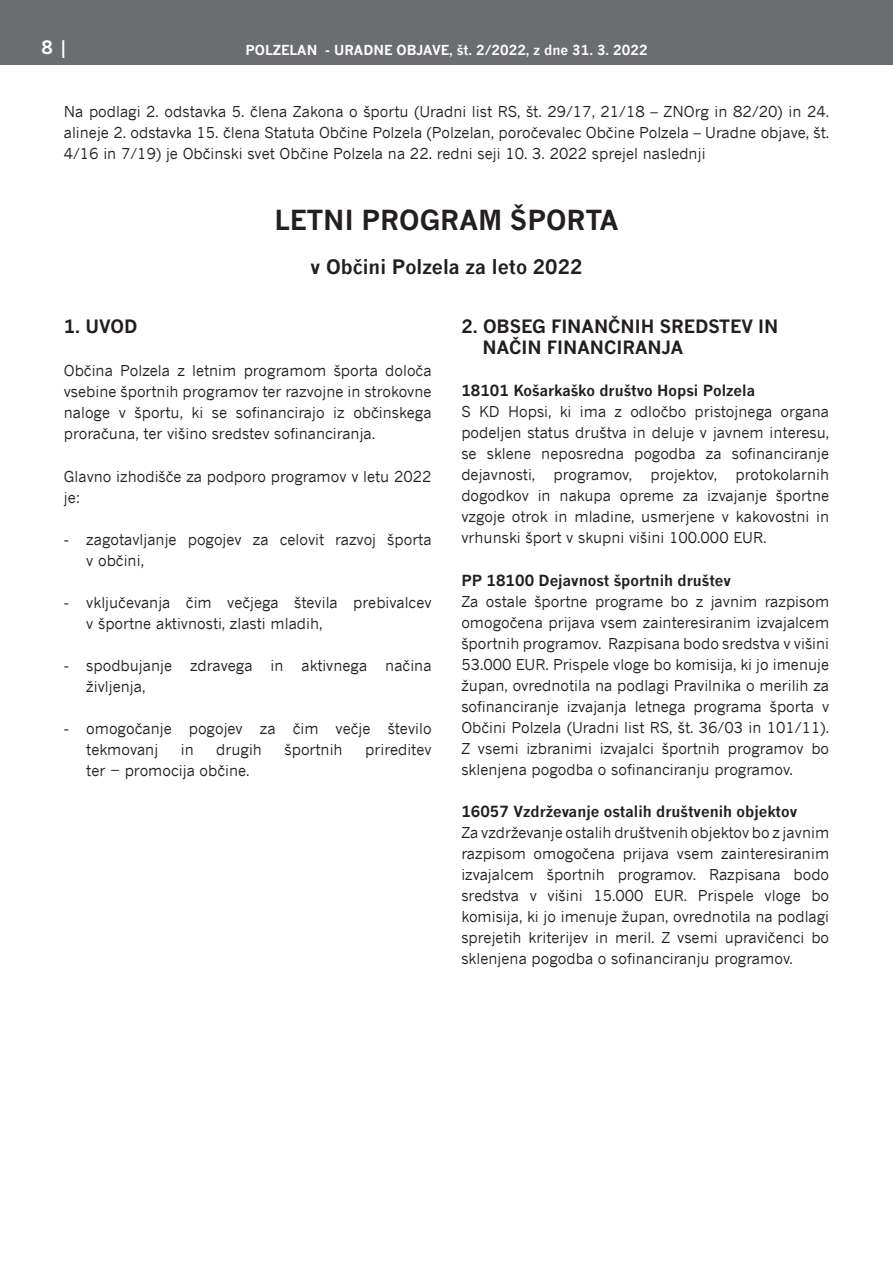
<style>
.page{position:relative;width:893px;height:1263px;background:#fff}
.page>*{position:absolute;margin:0;border:0;box-sizing:border-box;transform-origin:0 0}
.t1{font:700 27px "News Gothic";color:#231f20}
.t2{font:700 19.5px "News Gothic";color:#231f20}
.t3{font:700 18px/21px "News Gothic";color:#231f20}
.t4{font:700 18px "News Gothic";color:#fff}
.t5{font:15px/21px "News Gothic";color:#231f20;text-align:justify}
.t6{font:700 15px "News Gothic";color:#231f20}
.t7{font:700 13.5px "News Gothic";color:#fff}
</style>
<div class="page">
<div style="left:0;top:0;width:893px;height:64px;background:#6c6d70"></div>
<p class="t4" style="left:41px;top:33px;width:29px">8 |</p>
<p class="t7" style="left:245px;top:39px;width:404px">POLZELAN - URADNE OBJAVE, št. 2/2022, z dne 31. 3. 2022</p>
<p class="t5" style="left:64px;top:101px;width:767px">Na podlagi 2. odstavka 5. člena Zakona o športu (Uradni list RS, št. 29/17, 21/18 – ZNOrg in 82/20) in 24. alineje 2. odstavka 15. člena Statuta Občine Polzela (Polzelan, poročevalec Občine Polzela – Uradne objave, št.<br>4/16 in 7/19) je Občinski svet Občine Polzela na 22. redni seji 10. 3. 2022 sprejel naslednji</p>
<h1 class="t1" style="left:275px;top:197px;width:345px">LETNI PROGRAM ŠPORTA</h1>
<h2 class="t2" style="left:311px;top:251px;width:273px">v Občini Polzela za leto 2022</h2>
<p class="t3" style="left:64px;top:315px;width:75px">1. UVOD</p>
<p class="t5" style="left:64px;top:359px;width:369px">Občina Polzela z letnim programom športa določa vsebine športnih programov ter razvojne in strokovne naloge v športu, ki se sofinancirajo iz občinskega proračuna, ter višino sredstev sofinanciranja.</p>
<p class="t5" style="left:64px;top:465px;width:369px">Glavno izhodišče za podporo programov v letu 2022 je:</p>
<p class="t5" style="left:86px;top:528px;width:347px;text-indent:-22px">- zagotavljanje pogojev za celovit razvoj športa v občini,</p>
<p class="t5" style="left:86px;top:591px;width:347px;text-indent:-22px">- vključevanja čim večjega števila prebivalcev v športne aktivnosti, zlasti mladih,</p>
<p class="t5" style="left:86px;top:654px;width:347px;text-indent:-22px">- spodbujanje zdravega in aktivnega načina življenja,</p>
<p class="t5" style="left:86px;top:717px;width:347px;text-indent:-22px">- omogočanje pogojev za čim večje število tekmovanj</p>
<p class="t5" style="left:181px;top:738px;width:15px">in</p>
<p class="t5" style="left:216px;top:738px;width:47px">drugih</p>
<p class="t5" style="left:285px;top:738px;width:60px">športnih</p>
<p class="t5" style="left:365px;top:738px;width:68px">prireditev</p>
<p class="t5" style="left:86px;top:759px;width:165px">ter − promocija občine.</p>
<p class="t3" style="left:482px;top:315px;width:298px;text-indent:-21px">2. OBSEG FINANČNIH SREDSTEV IN<br>NAČIN FINANCIRANJA</p>
<p class="t6" style="left:461px;top:378px;width:295px">18101 Košarkaško društvo Hopsi Polzela</p>
<p class="t5" style="left:461px;top:400px;width:369px">S KD Hopsi, ki ima z odločbo pristojnega organa podeljen status društva in deluje v javnem interesu, se sklene neposredna pogodba za sofinanciranje dejavnosti, programov, projektov, protokolarnih dogodkov in nakupa opreme za izvajanje športne vzgoje otrok in mladine, usmerjene v kakovostni in vrhunski šport v skupni višini 100.000 EUR.</p>
<p class="t6" style="left:461px;top:568px;width:271px">PP 18100 Dejavnost športnih društev</p>
<p class="t5" style="left:461px;top:590px;width:369px">Za ostale športne programe bo z javnim razpisom omogočena prijava vsem zainteresiranim izvajalcem športnih programov. Razpisana bodo sredstva v višini 53.000 EUR. Prispele vloge bo komisija, ki jo imenuje župan, ovrednotila na podlagi Pravilnika o merilih za sofinanciranje izvajanja letnega programa športa v Občini Polzela (Uradni list RS, št. 36/03 in 101/11).<br>Z vsemi izbranimi izvajalci športnih programov bo sklenjena pogodba o sofinanciranju programov.</p>
<p class="t6" style="left:461px;top:799px;width:337px">16057 Vzdrževanje ostalih društvenih objektov</p>
<p class="t5" style="left:461px;top:821px;width:369px">Za vzdrževanje ostalih društvenih objektov bo z javnim razpisom omogočena prijava vsem zainteresiranim izvajalcem športnih programov. Razpisana bodo sredstva v višini 15.000 EUR. Prispele vloge bo komisija, ki jo imenuje župan, ovrednotila na podlagi sprejetih kriterijev in meril. Z vsemi upravičenci bo sklenjena pogodba o sofinanciranju programov.</p>
</div>
